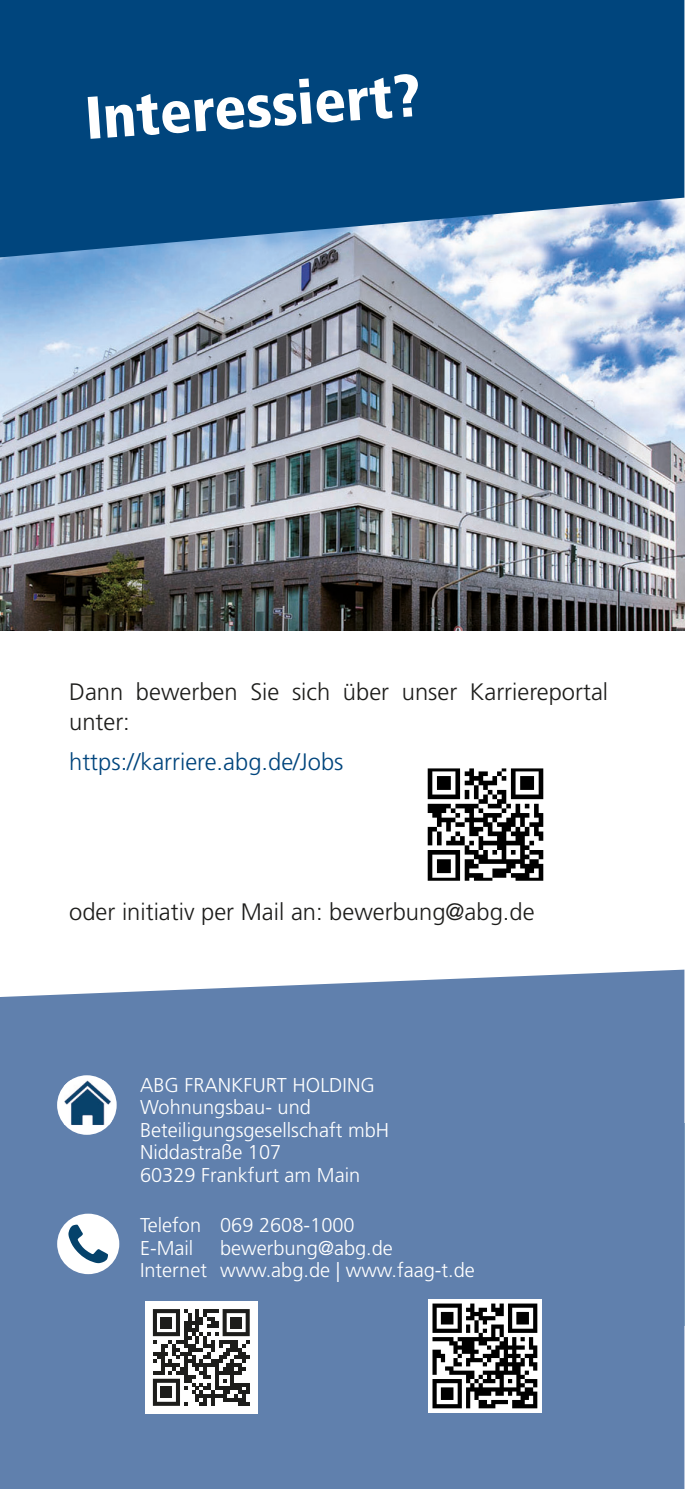
<style>
.page{position:relative;width:688px;height:1489px;background:#fff}
.page>*{position:absolute;margin:0;border:0;box-sizing:border-box;transform-origin:0 0}
.t1{font:900 condensed 60px "Frutiger LT Std";color:#fff}
.t2{font:300 23.75px/30px "Frutiger LT Std";color:#1d1d1b}
.t3{font:300 23.75px "Frutiger LT Std";color:#00457d}
.t4{font:300 20px/22.5px "Frutiger LT Std";color:#fff}
</style>
<div class="page">
<img style="left:0;top:257px;width:684px;height:374px">
<svg style="left:0;top:0;width:684px;height:257px;background:#145388"></svg>
<div style="left:0;top:969px;width:684px;height:519px;background:#6080ad"></div>
<div style="left:57px;top:1075px;width:60px;height:59px;background:#fff;border-radius:50%"></div>
<img style="left:64px;top:1080px;width:48px;height:44px">
<div style="left:145px;top:1301px;width:112px;height:112px;background:#fff"></div>
<svg style="left:153px;top:1309px;width:97px;height:96px"></svg>
<div style="left:161px;top:1316px;width:11px;height:12px;background:#1d1d1b"></div>
<div style="left:230px;top:1316px;width:12px;height:12px;background:#1d1d1b"></div>
<div style="left:161px;top:1386px;width:11px;height:11px;background:#1d1d1b"></div>
<div style="left:57px;top:1213px;width:62px;height:60px;background:#fff;border-radius:50%"></div>
<svg style="left:68px;top:1224px;width:40px;height:38px"></svg>
<div style="left:428px;top:1299px;width:113px;height:113px;background:#fff"></div>
<svg style="left:432px;top:1303px;width:105px;height:105px"></svg>
<svg style="left:427px;top:768px;width:116px;height:112px"></svg>
<h1 class="t1" style="left:83px;top:82px;width:337px;rotate:-4deg">Interessiert?</h1>
<p class="t2" style="left:69px;top:677px;width:540px">Dann bewerben Sie sich über unser Karriereportal unter:</p>
<p class="t3" style="left:69px;top:748px;width:276px">https://karriere.abg.de/Jobs</p>
<p class="t2" style="left:69px;top:897px;width:467px">oder initiativ per Mail an: bewerbung@abg.de</p>
<p class="t4" style="left:140px;top:1073px;width:250px">ABG FRANKFURT HOLDING<br>Wohnungsbau- und<br>Beteiligungsgesellschaft mbH<br>Niddastraße 107<br>60329 Frankfurt am Main</p>
<p class="t4" style="left:140px;top:1214px;width:63px">Telefon<br>E-Mail</p>
<p class="t4" style="left:220px;top:1214px;width:136px">069 2608-1000</p>
<p class="t4" style="left:220px;top:1236px;width:174px">bewerbung@abg.de</p>
<p class="t4" style="left:140px;top:1259px;width:336px">Internet www.abg.de | www.faag-t.de</p>
</div>
